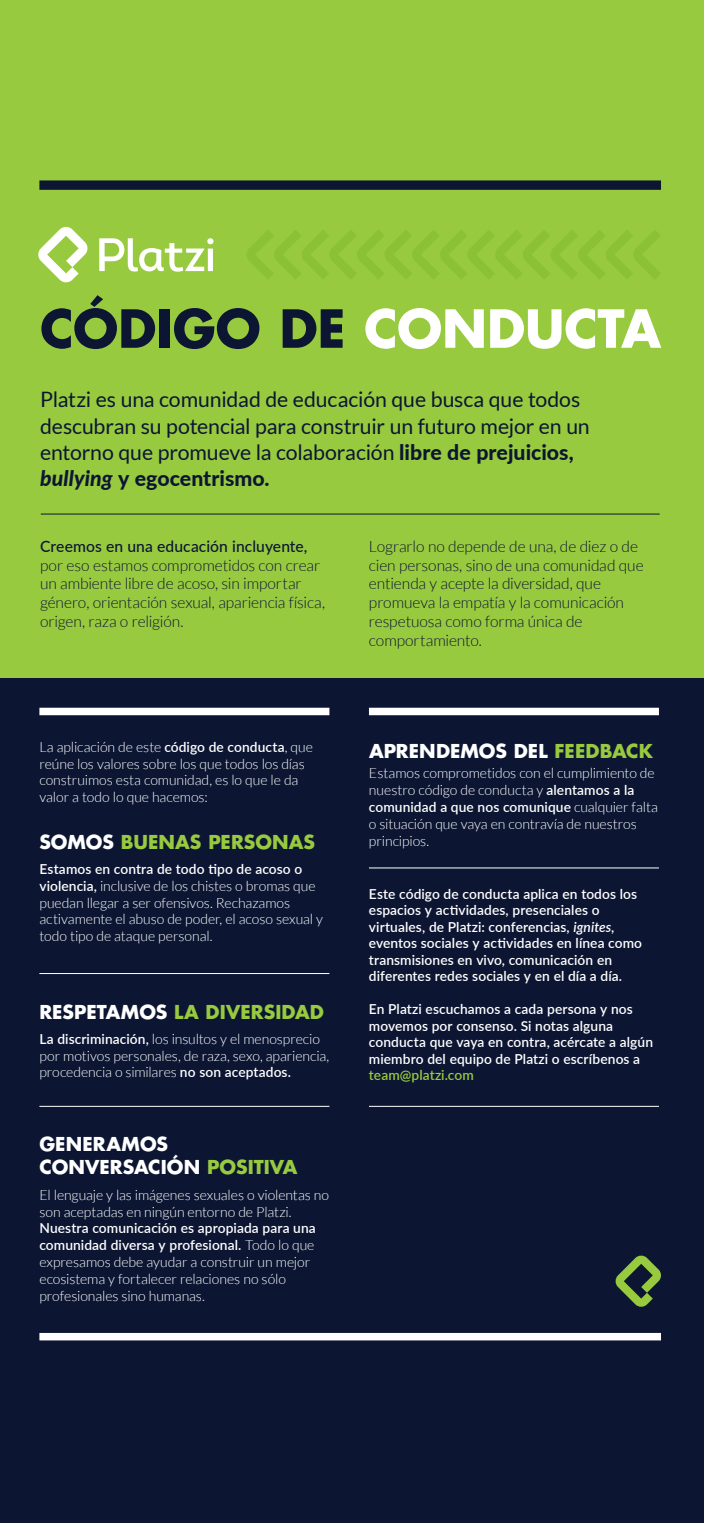
<style>
.page{position:relative;width:704px;height:1523px;background:#fff}
.page>*{position:absolute;margin:0;border:0;box-sizing:border-box;transform-origin:0 0}
.t1{font:700 51.06px "Futura";letter-spacing:-.005em;color:#0c1633}
.t2{font:21.25px/26.2px "Lato";letter-spacing:-.005em;color:#0c1633}
.t3{font:700 18.75px/22.5px "Futura";letter-spacing:.005em;color:#fff}
.t4{font:700 18.75px "Futura";letter-spacing:.005em;color:#98ca3f}
.t5{font:300 15.62px/18.8px "Lato";letter-spacing:-.01em;color:#0c1633}
.t6{font:500 15.62px "Lato";letter-spacing:.005em;color:#0c1633}
.t7{font:300 14.06px/16.9px "Lato";letter-spacing:-.005em;color:#fff}
.t8{font:600 13.75px/16.5px "Lato";letter-spacing:.005em;color:#fff}
.t9{font:600 13.75px "Lato";letter-spacing:.005em;color:#98ca3f}
.s1{color:#fff}
.s2{font-weight:800}
.s3{font-weight:800;font-style:italic}
.s4{font-weight:600;font-size:13.75px}
.s5{color:#98ca3f}
.s6{font-weight:300;font-size:14.06px}
.s7{font-style:italic}
</style>
<div class="page">
<div style="left:0;top:677px;width:703px;height:845px;background:#0c1633"></div>
<div style="left:0;top:0;width:703px;height:677px;background:#98ca3f"></div>
<svg style="left:38px;top:227px;width:50px;height:56px"></svg>
<svg style="left:99px;top:238px;width:114px;height:34px"></svg>
<svg style="left:247px;top:230px;width:413px;height:49px"></svg>
<svg style="left:615px;top:1255px;width:46px;height:52px"></svg>
<div style="left:39px;top:180px;width:621px;height:10px;background:#0c1633"></div>
<div style="left:39px;top:1332px;width:621px;height:8px;background:#fff"></div>
<hr style="left:41px;top:514px;width:618px;height:1px;background:#0c1633">
<div style="left:39px;top:708px;width:290px;height:7px;background:#fff"></div>
<div style="left:368px;top:708px;width:290px;height:7px;background:#fff"></div>
<hr style="left:39px;top:973px;width:290px;height:1px;background:#fff">
<hr style="left:368px;top:867px;width:290px;height:1px;background:#fff">
<hr style="left:368px;top:1106px;width:290px;height:1px;background:#fff">
<hr style="left:39px;top:1106px;width:290px;height:1px;background:#fff">
<h1 class="t1" style="left:40px;top:295px;width:622px">CÓDIGO DE <span class="s1">CONDUCTA</span></h1>
<h2 class="t2" style="left:40px;top:386px;width:551px">Platzi es una comunidad de educación que busca que todos descubran su potencial para construir un futuro mejor en un entorno que promueve la colaboración <span class="s2">libre de prejuicios, </span><span class="s3">bullying</span> <span class="s2">y egocentrismo.</span></h2>
<p class="t6" style="left:40px;top:535px;width:269px">Creemos en una educación incluyente,</p>
<p class="t5" style="left:40px;top:556px;width:286px">por eso estamos comprometidos con crear un ambiente libre de acoso, sin importar género, orientación sexual, apariencia física, origen, raza o religión.</p>
<p class="t7" style="left:39px;top:738px;width:275px">La aplicación de este <span class="s4">código de conducta</span>, que reúne los valores sobre los que todos los días construimos esta comunidad, es lo que le da valor a todo lo que hacemos:</p>
<h3 class="t4" style="left:39px;top:829px;width:277px"><span class="s1">SOMOS</span> BUENAS PERSONAS</h3>
<p class="t8" style="left:39px;top:860px;width:264px">Estamos en contra de todo tipo de acoso o</p>
<p class="t7" style="left:39px;top:877px;width:285px"><span class="s4">violencia,</span> inclusive de los chistes o bromas que puedan llegar a ser ofensivos. Rechazamos activamente el abuso de poder, el acoso sexual y todo tipo de ataque personal.</p>
<h3 class="t4" style="left:39px;top:999px;width:286px"><span class="s1">RESPETAMOS</span> LA DIVERSIDAD</h3>
<p class="t7" style="left:39px;top:1030px;width:291px"><span class="s4">La discriminación,</span> los insultos y el menosprecio por motivos personales, de raza, sexo, apariencia, procedencia o similares <span class="s4">no son aceptados.</span></p>
<h3 class="t3" style="left:39px;top:1133px;width:259px">GENERAMOS<br>CONVERSACIÓN <span class="s5">POSITIVA</span></h3>
<p class="t7" style="left:39px;top:1186px;width:291px">El lenguaje y las imágenes sexuales o violentas no son aceptadas en ningún entorno de Platzi.</p>
<p class="t8" style="left:39px;top:1219px;width:278px;line-height:16.9px">Nuestra comunicación es apropiada para una comunidad diversa y profesional. <span class="s6">Todo lo que</span></p>
<p class="t7" style="left:39px;top:1253px;width:272px">expresamos debe ayudar a construir un mejor ecosistema y fortalecer relaciones no sólo profesionales sino humanas.</p>
<p class="t5" style="left:368px;top:537px;width:276px">Lograrlo no depende de una, de diez o de cien personas, sino de una comunidad que entienda y acepte la diversidad, que promueva la empatía y la comunicación respetuosa como forma única de comportamiento.</p>
<h3 class="t3" style="left:369px;top:739px;width:285px">APRENDEMOS DEL <span class="s5">FEEDBACK</span></h3>
<p class="t7" style="left:369px;top:765px;width:287px">Estamos comprometidos con el cumplimiento de nuestro código de conducta y <span class="s4">alentamos a la</span></p>
<p class="t8" style="left:369px;top:798px;width:290px">comunidad a que nos comunique <span class="s6">cualquier falta</span></p>
<p class="t7" style="left:368px;top:815px;width:269px">o situación que vaya en contravía de nuestros principios.</p>
<p class="t8" style="left:368px;top:885px;width:274px">Este código de conducta aplica en todos los espacios y actividades, presenciales o virtuales, de Platzi: conferencias, <span class="s7">ignites</span>, eventos sociales y actividades en línea como transmisiones en vivo, comunicación en diferentes redes sociales y en el día a día.</p>
<p class="t8" style="left:368px;top:1000px;width:285px">En Platzi escuchamos a cada persona y nos movemos por consenso. Si notas alguna conducta que vaya en contra, acércate a algún miembro del equipo de Platzi o escríbenos a</p>
<p class="t9" style="left:368px;top:1065px;width:106px">team@platzi.com</p>
</div>
